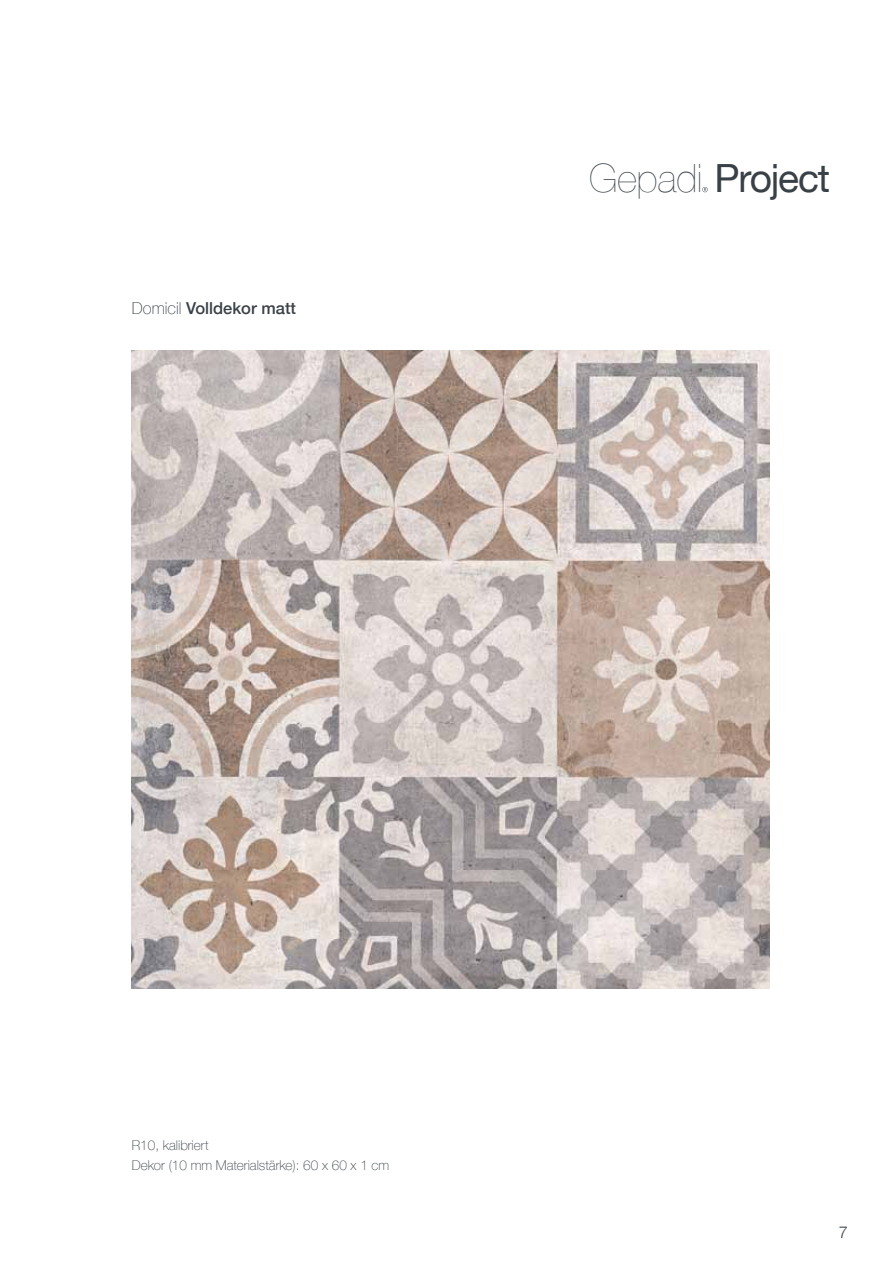
<style>
.page{position:relative;width:893px;height:1263px;background:#fff}
.page>*{position:absolute;margin:0;border:0;box-sizing:border-box;transform-origin:0 0}
.t1{font:38.85px "Helvetica Neue";letter-spacing:-.03em;color:#394147}
.t2{font:500 16.5px "Helvetica Neue";color:#394147}
.t3{font:300 16.5px "Helvetica Neue";color:#394147}
.t4{font:100 13.5px/19.5px "Helvetica Neue";color:#394147}
.s1{font-weight:100}
.s2{font-weight:200}
</style>
<div class="page">
<svg style="left:702px;top:187px;width:6px;height:5px"></svg>
<img style="left:132px;top:351px;width:638px;height:638px">
<p class="t2" style="left:132px;top:295px;width:166px"><span class="s1">Domicil</span> Volldekor matt</p>
<h1 class="t1" style="left:589px;top:150px;width:242px"><span class="s2">Gepadi</span> Project</h1>
<p class="t4" style="left:132px;top:1135px;width:259px">R10, kalibriert<br>Dekor (10 mm Materialstärke): 60 x 60 x 1 cm</p>
<p class="t3" style="left:839px;top:1219px;width:11px">7</p>
</div>
